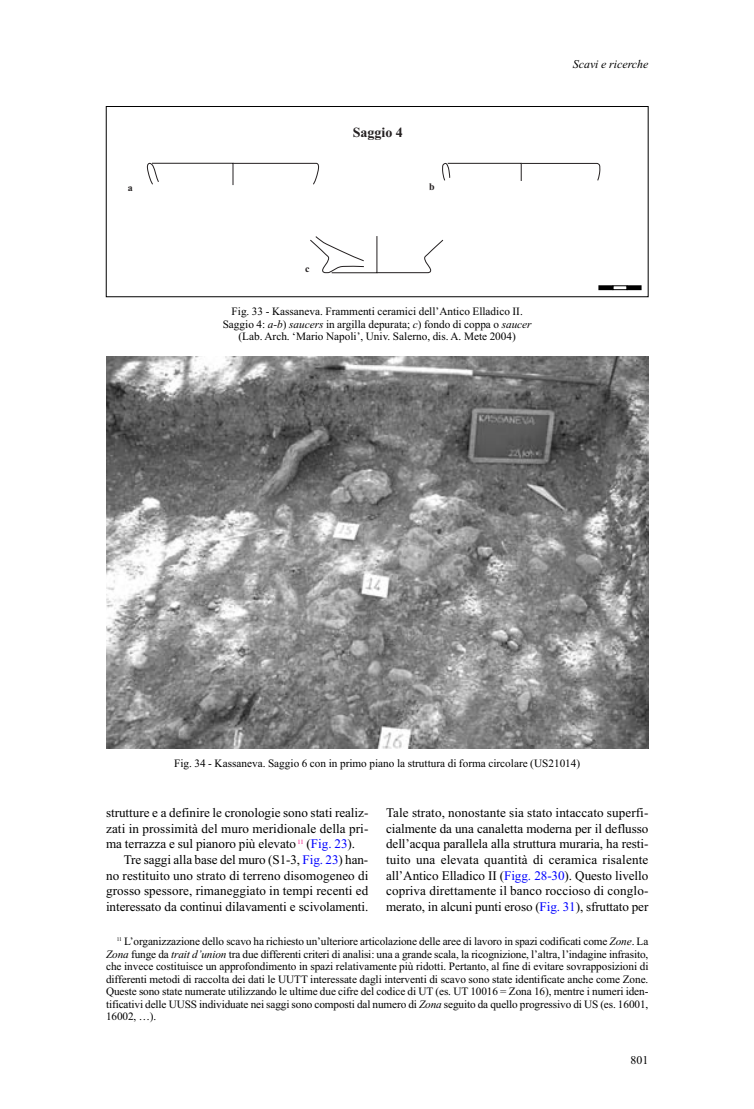
<style>
.page{position:relative;width:754px;height:1109px;background:#fff}
.page>*{position:absolute;margin:0;border:0;box-sizing:border-box;transform-origin:0 0}
.t1{font:700 14px "Times New Roman";color:#231f20}
.t2{font:13.12px/15.6px "Times New Roman";letter-spacing:-.005em;color:#000;text-align:justify}
.t3{font:italic 11.88px "Times New Roman";color:#000}
.t4{font:11.88px "Times New Roman";color:#000}
.t5{font:11.25px/12.5px "Times New Roman";color:#000;text-align:center}
.t6{font:700 10px "Times New Roman";color:#231f20}
.s1{font-style:italic}
.s2{color:#00f}
</style>
<div class="page">
<svg style="left:442px;top:163px;width:158px;height:18px"></svg>
<svg style="left:147px;top:162px;width:172px;height:23px"></svg>
<svg style="left:310px;top:236px;width:133px;height:37px"></svg>
<div style="left:106px;top:106px;width:542px;height:191px;border:1px solid #000"></div>
<img style="left:106px;top:356px;width:542px;height:393px">
<div style="left:599px;top:286px;width:14px;height:4px;border:1px solid #000"></div>
<div style="left:613px;top:286px;width:14px;height:4px;border:1px solid #000"></div>
<div style="left:627px;top:286px;width:14px;height:4px;border:1px solid #000"></div>
<p class="t1" style="left:353px;top:127px;width:52px">Saggio 4</p>
<p class="t6" style="left:128px;top:184px;width:6px">a</p>
<p class="t6" style="left:429px;top:184px;width:7px">b</p>
<p class="t6" style="left:305px;top:266px;width:6px">c</p>
<p class="t5" style="left:223px;top:306px;width:310px">Fig. 33 - Kassaneva. Frammenti ceramici dell’Antico Elladico II.<br>Saggio 4: <span class="s1">a-b</span>) <span class="s1">saucers</span> in argilla depurata; <span class="s1">c</span>) fondo di coppa o <span class="s1">saucer </span>(Lab. Arch. ‘Mario Napoli’, Univ. Salerno, dis. A. Mete 2004)</p>
<p class="t3" style="left:573px;top:60px;width:77px">Scavi e ricerche</p>
<p class="t5" style="left:174px;top:758px;width:408px">Fig. 34 - Kassaneva. Saggio 6 con in primo piano la struttura di forma circolare (US21014)</p>
<p class="t2" style="left:106px;top:806px;width:264px">strutture e a definire le cronologie sono stati realiz&shy;zati in prossimità del muro meridionale della pri&shy;ma terrazza e sul pianoro più elevato <sup>11</sup> (<span class="s2">Fig. 23</span>).</p>
<p class="t2" style="left:106px;top:853px;width:264px;text-indent:18px">Tre saggi alla base del muro (S1-3, <span class="s2">Fig. 23</span>) han&shy;no restituito uno strato di terreno disomogeneo di grosso spessore, rimaneggiato in tempi recenti ed interessato da continui dilavamenti e scivolamenti.</p>
<p class="t2" style="left:386px;top:806px;width:264px">Tale strato, nonostante sia stato intaccato superfi&shy;cialmente da una canaletta moderna per il deflusso dell’acqua parallela alla struttura muraria, ha resti&shy;tuito una elevata quantità di ceramica risalente all’Antico Elladico II (<span class="s2">Figg. 28-30</span>). Questo livello copriva direttamente il banco roccioso di conglo&shy;merato, in alcuni punti eroso (<span class="s2">Fig. 31</span>), sfruttato per</p>
<p class="t5" style="left:106px;top:936px;width:544px;text-align:justify;text-indent:11px"><sup>11</sup> L’organizzazione dello scavo ha richiesto un’ulteriore articolazione delle aree di lavoro in spazi codificati come <span class="s1">Zone</span>. La <span class="s1">Zona</span> funge da <span class="s1">trait d’union</span> tra due differenti criteri di analisi: una a grande scala, la ricognizione, l’altra, l’indagine infrasito, che invece costituisce un approfondimento in spazi relativamente più ridotti. Pertanto, al fine di evitare sovrapposizioni di differenti metodi di raccolta dei dati le UUTT interessate dagli interventi di scavo sono state identificate anche come Zone.<br>Queste sono state numerate utilizzando le ultime due cifre del codice di UT (es. UT 10016 = Zona 16), mentre i numeri iden&shy;tificativi delle UUSS individuate nei saggi sono composti dal numero di <span class="s1">Zona</span> seguito da quello progressivo di US (es. 16001, 16002, …).</p>
<p class="t4" style="left:630px;top:1056px;width:19px">801</p>
</div>
